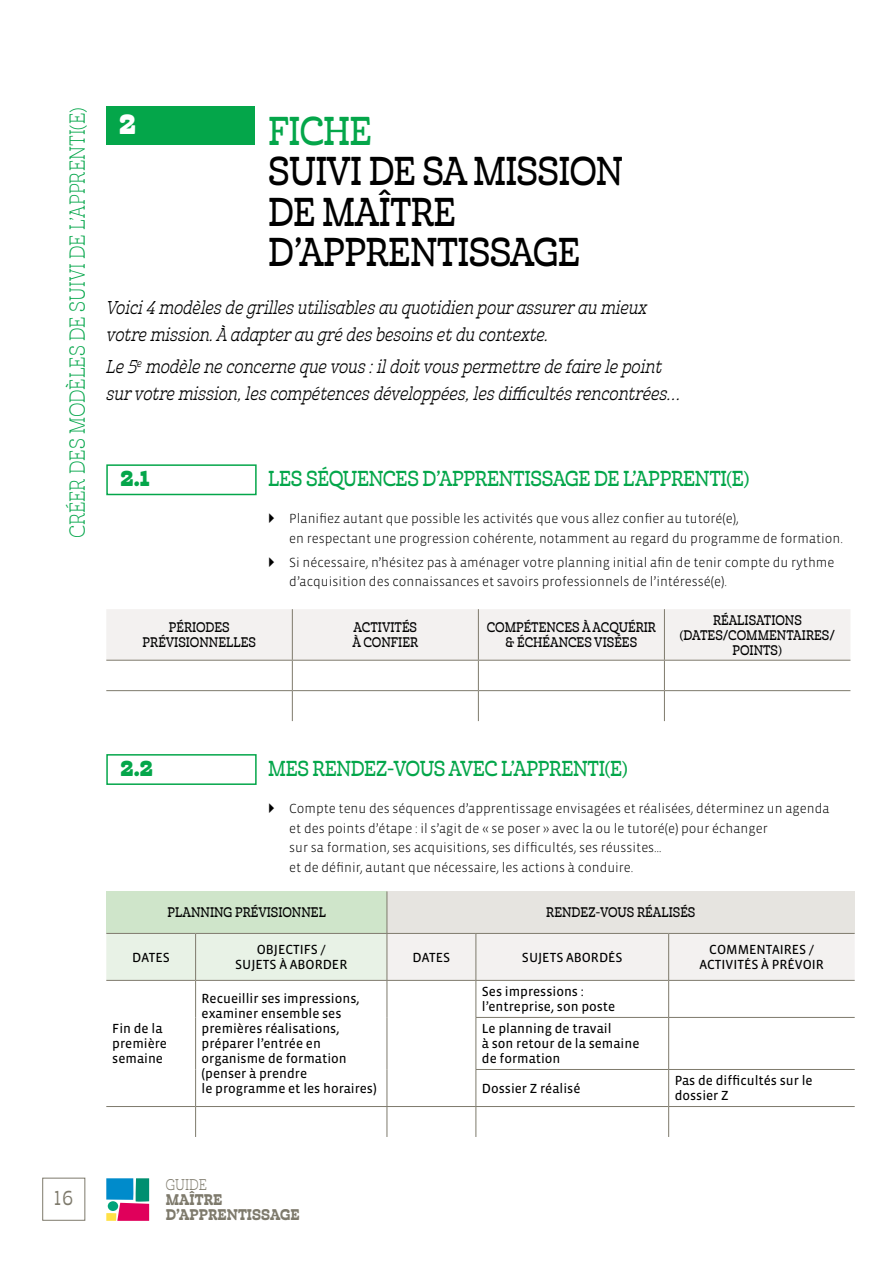
<style>
.page{position:relative;width:893px;height:1263px;background:#fff}
.page>*{position:absolute;margin:0;border:0;box-sizing:border-box;transform-origin:0 0}
.t1{font:39px/40.5px "Cabrito Inv Con Dem";letter-spacing:-.02em;color:#000}
.t2{font:39px "Cabrito Inv Con Dem";letter-spacing:-.02em;color:#04a64a}
.t3{font:27px "Cabrito Inv Nor Bla";color:#fff}
.t4{font:21px "Cabrito Inv Con Dem";letter-spacing:-.02em;color:#04a64a}
.t5{font:21px "Cabrito Inv Con Lig";color:#04a64a}
.t6{font:21px "Cabrito Inv Nor Bla";color:#04a64a}
.t7{font:19.5px "Cabrito Inv Con Med";color:#7e7a6c}
.t8{font:18px/27px "Cabrito Inv Con Reg It";color:#000}
.t9{font:15px/15px "Cabrito Inv Con Ex B";color:#7e7a6c}
.t10{font:15px "Cabrito Inv Con Boo";color:#7e7a6c}
.t11{font:300 13.5px/19.5px "Vista Sans";color:#000}
.t12{font:13.5px/15px "Vista Sans Reg";color:#000}
.t13{font:13.5px/15px "Cabrito Inv Con Dem";color:#000;text-align:center}
</style>
<div class="page">
<svg style="left:106px;top:1178px;width:43px;height:43px;background:#75779b"></svg>
<div style="left:108px;top:1201px;width:10px;height:10px;background:#00a47a;border-radius:50%"></div>
<div style="left:106px;top:106px;width:149px;height:39px;background:#04a64a"></div>
<div style="left:106px;top:464px;width:151px;height:31px;border:2px solid #04a64a"></div>
<div style="left:106px;top:609px;width:744px;height:51px;background:#f3f1f0"></div>
<svg style="left:106px;top:661px;width:744px;height:60px"></svg>
<hr style="left:292px;top:609px;width:1px;height:51px;background:#7e7a6c">
<hr style="left:478px;top:609px;width:1px;height:51px;background:#7e7a6c">
<hr style="left:664px;top:609px;width:1px;height:51px;background:#7e7a6c">
<hr style="left:106px;top:660px;width:186px;height:1px;background:#7e7a6c">
<hr style="left:292px;top:660px;width:186px;height:1px;background:#7e7a6c">
<hr style="left:292px;top:660px;width:1px;height:30px;background:#7e7a6c">
<hr style="left:478px;top:660px;width:186px;height:1px;background:#7e7a6c">
<hr style="left:478px;top:660px;width:1px;height:30px;background:#7e7a6c">
<hr style="left:664px;top:660px;width:186px;height:1px;background:#7e7a6c">
<hr style="left:664px;top:660px;width:1px;height:30px;background:#7e7a6c">
<hr style="left:106px;top:690px;width:186px;height:1px;background:#7e7a6c">
<hr style="left:292px;top:690px;width:186px;height:1px;background:#7e7a6c">
<hr style="left:292px;top:691px;width:1px;height:30px;background:#7e7a6c">
<hr style="left:478px;top:690px;width:186px;height:1px;background:#7e7a6c">
<hr style="left:478px;top:691px;width:1px;height:30px;background:#7e7a6c">
<hr style="left:664px;top:690px;width:186px;height:1px;background:#7e7a6c">
<hr style="left:664px;top:691px;width:1px;height:30px;background:#7e7a6c">
<div style="left:106px;top:754px;width:151px;height:31px;border:2px solid #04a64a"></div>
<div style="left:106px;top:891px;width:281px;height:42px;background:#cfe5ca"></div>
<div style="left:387px;top:891px;width:468px;height:42px;background:#e6e4e0"></div>
<svg style="left:106px;top:934px;width:749px;height:46px"></svg>
<svg style="left:196px;top:981px;width:658px;height:156px"></svg>
<hr style="left:387px;top:891px;width:1px;height:42px;background:#7e7a6c">
<hr style="left:106px;top:933px;width:90px;height:1px;background:#7e7a6c">
<hr style="left:196px;top:933px;width:191px;height:1px;background:#7e7a6c">
<hr style="left:195px;top:934px;width:1px;height:46px;background:#7e7a6c">
<hr style="left:387px;top:933px;width:89px;height:1px;background:#7e7a6c">
<hr style="left:387px;top:934px;width:1px;height:46px;background:#7e7a6c">
<hr style="left:476px;top:933px;width:193px;height:1px;background:#7e7a6c">
<hr style="left:475px;top:934px;width:1px;height:46px;background:#7e7a6c">
<hr style="left:669px;top:933px;width:186px;height:1px;background:#7e7a6c">
<hr style="left:668px;top:934px;width:1px;height:46px;background:#7e7a6c">
<hr style="left:106px;top:980px;width:90px;height:1px;background:#7e7a6c">
<hr style="left:196px;top:980px;width:191px;height:1px;background:#7e7a6c">
<hr style="left:195px;top:981px;width:1px;height:36px;background:#7e7a6c">
<hr style="left:387px;top:980px;width:89px;height:1px;background:#7e7a6c">
<hr style="left:387px;top:981px;width:1px;height:36px;background:#7e7a6c">
<hr style="left:476px;top:980px;width:193px;height:1px;background:#7e7a6c">
<hr style="left:475px;top:981px;width:1px;height:36px;background:#7e7a6c">
<hr style="left:669px;top:980px;width:186px;height:1px;background:#7e7a6c">
<hr style="left:668px;top:981px;width:1px;height:36px;background:#7e7a6c">
<hr style="left:195px;top:1017px;width:1px;height:52px;background:#7e7a6c">
<hr style="left:387px;top:1017px;width:1px;height:52px;background:#7e7a6c">
<hr style="left:475px;top:1017px;width:194px;height:1px;background:#7e7a6c">
<hr style="left:475px;top:1018px;width:1px;height:51px;background:#7e7a6c">
<hr style="left:669px;top:1017px;width:186px;height:1px;background:#7e7a6c">
<hr style="left:668px;top:1018px;width:1px;height:51px;background:#7e7a6c">
<hr style="left:195px;top:1069px;width:1px;height:37px;background:#7e7a6c">
<hr style="left:387px;top:1069px;width:1px;height:37px;background:#7e7a6c">
<hr style="left:475px;top:1069px;width:194px;height:1px;background:#7e7a6c">
<hr style="left:475px;top:1070px;width:1px;height:36px;background:#7e7a6c">
<hr style="left:669px;top:1069px;width:186px;height:1px;background:#7e7a6c">
<hr style="left:668px;top:1070px;width:1px;height:36px;background:#7e7a6c">
<hr style="left:106px;top:1106px;width:90px;height:1px;background:#7e7a6c">
<hr style="left:196px;top:1106px;width:191px;height:1px;background:#7e7a6c">
<hr style="left:195px;top:1107px;width:1px;height:30px;background:#7e7a6c">
<hr style="left:387px;top:1106px;width:89px;height:1px;background:#7e7a6c">
<hr style="left:387px;top:1107px;width:1px;height:30px;background:#7e7a6c">
<hr style="left:476px;top:1106px;width:193px;height:1px;background:#7e7a6c">
<hr style="left:475px;top:1107px;width:1px;height:30px;background:#7e7a6c">
<hr style="left:669px;top:1106px;width:186px;height:1px;background:#7e7a6c">
<hr style="left:668px;top:1107px;width:1px;height:30px;background:#7e7a6c">
<div style="left:43px;top:1178px;width:42px;height:42px;border:1px solid #7e7a6c"></div>
<h3 class="t5" style="left:65px;top:538px;width:433px;rotate:-90deg">CRÉER DES MODÈLES DE SUIVI DE L’APPRENTI(E)</h3>
<h2 class="t3" style="left:119px;top:106px;width:18px">2</h2>
<h1 class="t2" style="left:268px;top:107px;width:105px">FICHE</h1>
<h1 class="t1" style="left:268px;top:152px;width:356px">SUIVI DE SA MISSION<br>DE MAÎTRE<br>D’APPRENTISSAGE</h1>
<h3 class="t8" style="left:106px;top:295px;width:542px">Voici 4 modèles de grilles utilisables au quotidien pour assurer au mieux votre mission. À adapter au gré des besoins et du contexte.</h3>
<h3 class="t8" style="left:106px;top:353px;width:575px">Le 5<sup>e</sup> modèle ne concerne que vous : il doit vous permettre de faire le point sur votre mission, les compétences développées, les difficultés rencontrées…</h3>
<h3 class="t6" style="left:121px;top:465px;width:30px">2.1</h3>
<h3 class="t4" style="left:268px;top:466px;width:483px">LES SÉQUENCES D’APPRENTISSAGE DE L’APPRENTI(E)</h3>
<p class="t11" style="left:289px;top:509px;width:555px">Planifiez autant que possible les activités que vous allez confier au tutoré(e),<br>en respectant une progression cohérente, notamment au regard du programme de formation.</p>
<p class="t11" style="left:289px;top:553px;width:547px">Si nécessaire, n’hésitez pas à aménager votre planning initial afin de tenir compte du rythme d’acquisition des connaissances et savoirs professionnels de l’intéressé(e).</p>
<p class="t13" style="left:143px;top:620px;width:115px">PÉRIODES<br>PRÉVISIONNELLES</p>
<p class="t13" style="left:352px;top:620px;width:67px;text-align:left">ACTIVITÉS<br>À CONFIER</p>
<p class="t13" style="left:487px;top:620px;width:171px">COMPÉTENCES À ACQUÉRIR &amp; ÉCHÉANCES VISÉES</p>
<p class="t13" style="left:680px;top:613px;width:157px">RÉALISATIONS (DATES/COMMENTAIRES/<br>POINTS)</p>
<h3 class="t7" style="left:55px;top:1186px;width:20px">16</h3>
<h3 class="t6" style="left:121px;top:754px;width:34px">2.2</h3>
<h3 class="t4" style="left:268px;top:756px;width:362px">MES RENDEZ-VOUS AVEC L’APPRENTI(E)</h3>
<p class="t11" style="left:289px;top:799px;width:542px">Compte tenu des séquences d’apprentissage envisagées et réalisées, déterminez un agenda et des points d’étape : il s’agit de « se poser » avec la ou le tutoré(e) pour échanger<br>sur sa formation, ses acquisitions, ses difficultés, ses réussites…<br>et de définir, autant que nécessaire, les actions à conduire.</p>
<p class="t13" style="left:168px;top:905px;width:160px">PLANNING PRÉVISIONNEL</p>
<p class="t13" style="left:546px;top:905px;width:151px">RENDEZ-VOUS RÉALISÉS</p>
<p class="t12" style="left:132px;top:950px;width:39px">DATES</p>
<p class="t12" style="left:235px;top:943px;width:114px;text-align:center">OBJECTIFS /<br>SUJETS À ABORDER</p>
<p class="t12" style="left:413px;top:950px;width:39px">DATES</p>
<p class="t12" style="left:522px;top:950px;width:102px">SUJETS ABORDÉS</p>
<p class="t12" style="left:699px;top:943px;width:126px;text-align:center">COMMENTAIRES /<br>ACTIVITÉS À PRÉVOIR</p>
<p class="t12" style="left:112px;top:1022px;width:56px">Fin de la première semaine</p>
<p class="t12" style="left:202px;top:992px;width:177px">Recueillir ses impressions, examiner ensemble ses premières réalisations, préparer l’entrée en organisme de formation (penser à prendre<br>le programme et les horaires)</p>
<p class="t12" style="left:482px;top:985px;width:135px">Ses impressions : l’entreprise, son poste</p>
<p class="t12" style="left:482px;top:1022px;width:159px">Le planning de travail<br>à son retour de la semaine de formation</p>
<p class="t12" style="left:482px;top:1081px;width:100px">Dossier Z réalisé</p>
<p class="t12" style="left:675px;top:1074px;width:139px">Pas de difficultés sur le dossier Z</p>
<p class="t10" style="left:166px;top:1176px;width:43px">GUIDE</p>
<p class="t9" style="left:166px;top:1193px;width:135px">MAÎTRE<br>D’APPRENTISSAGE</p>
</div>
